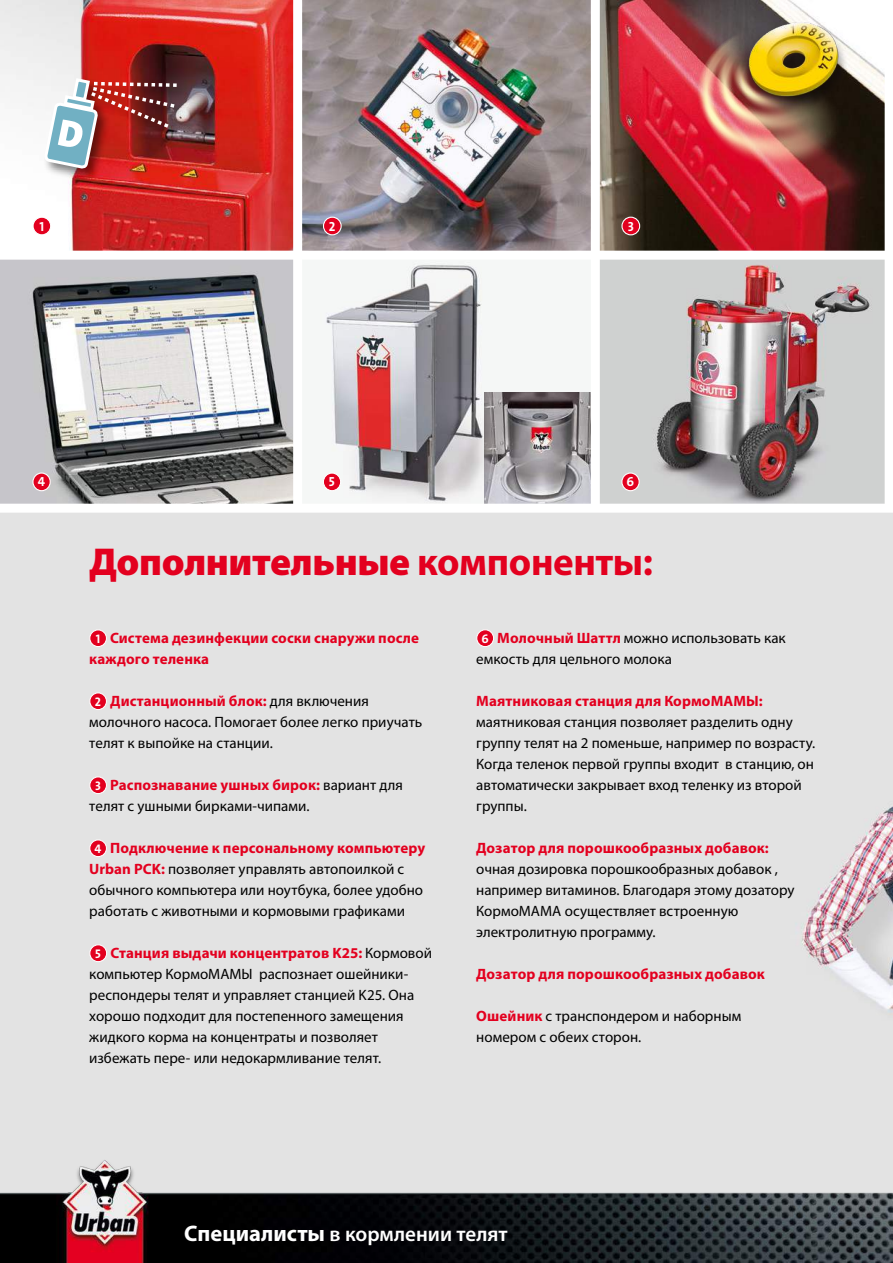
<style>
.page{position:relative;width:893px;height:1263px;background:#fff}
.page>*{position:absolute;margin:0;border:0;box-sizing:border-box;transform-origin:0 0}
.t1{font:900 39px "Myriad Pro";letter-spacing:-.01em;color:#e3001f}
.t2{font:600 21px "Myriad Pro";color:#fff}
.t3{font:15px/21px "Myriad Pro";color:#000}
.t4{font:700 15px/21px "Myriad Pro";letter-spacing:.01em;color:#e3001f}
.t5{font:13.2px "The Mix Bold Caps";color:#fff}
.s1{font-weight:700}
.s2{font-family:"The Mix Bold Caps";font-weight:400;font-size:12.45px;color:#fff}
.s3{font-family:"The Mix Bold Caps";font-size:12.45px;color:#fff}
.s4{font-weight:700;color:#e3001f}
.s5{font-family:"The Mix Bold Caps";font-size:12.6px;color:#fff}
.s6{font-weight:700;font-size:22.5px}
</style>
<div class="page">
<img style="left:0;top:0;width:893px;height:1148px">
<svg style="left:302px;top:260px;width:289px;height:244px;fill:#f3f3f3"></svg>
<img style="left:485px;top:392px;width:106px;height:112px">
<img style="left:648px;top:13px;width:200px;height:166px">
<svg style="left:0;top:260px;width:293px;height:244px"></svg>
<img style="left:0;top:0;width:293px;height:251px">
<div style="left:43px;top:77px;width:148px;height:105px;background:#000;opacity:.5"></div>
<img style="left:42px;top:76px;width:135px;height:109px">
<div style="left:90px;top:630px;width:16px;height:16px;background:#e3001f;border-radius:50%"></div>
<div style="left:89px;top:629px;width:18px;height:18px;border:1px solid #fff;border-radius:50%"></div>
<div style="left:90px;top:693px;width:16px;height:16px;background:#e3001f;border-radius:50%"></div>
<div style="left:89px;top:692px;width:18px;height:18px;border:1px solid #fff;border-radius:50%"></div>
<div style="left:90px;top:777px;width:16px;height:16px;background:#e3001f;border-radius:50%"></div>
<div style="left:89px;top:776px;width:18px;height:18px;border:1px solid #fff;border-radius:50%"></div>
<div style="left:90px;top:840px;width:16px;height:16px;background:#e3001f;border-radius:50%"></div>
<div style="left:89px;top:839px;width:18px;height:18px;border:1px solid #fff;border-radius:50%"></div>
<div style="left:90px;top:945px;width:17px;height:17px;background:#e3001f;border-radius:50%"></div>
<div style="left:89px;top:944px;width:18px;height:18px;border:1px solid #fff;border-radius:50%"></div>
<div style="left:477px;top:630px;width:17px;height:17px;background:#e3001f;border-radius:50%"></div>
<div style="left:476px;top:629px;width:18px;height:18px;border:1px solid #fff;border-radius:50%"></div>
<div style="left:0;top:504px;width:893px;height:9px;background:#fff"></div>
<div style="left:0;top:251px;width:893px;height:9px;background:#fff"></div>
<div style="left:293px;top:0;width:9px;height:508px;background:#fff"></div>
<div style="left:591px;top:0;width:9px;height:508px;background:#fff"></div>
<div style="left:885px;top:0;width:8px;height:505px;background:#fff"></div>
<div style="left:33px;top:217px;width:18px;height:18px;background:#e3001f;border-radius:50%"></div>
<div style="left:33px;top:217px;width:18px;height:18px;border:1px solid #fff;border-radius:50%"></div>
<div style="left:323px;top:217px;width:18px;height:18px;background:#e3001f;border-radius:50%"></div>
<div style="left:323px;top:217px;width:19px;height:18px;border:1px solid #fff;border-radius:50%"></div>
<div style="left:622px;top:217px;width:18px;height:18px;background:#e3001f;border-radius:50%"></div>
<div style="left:621px;top:217px;width:19px;height:18px;border:1px solid #fff;border-radius:50%"></div>
<div style="left:33px;top:473px;width:17px;height:18px;background:#e3001f;border-radius:50%"></div>
<div style="left:32px;top:472px;width:19px;height:19px;border:1px solid #fff;border-radius:50%"></div>
<div style="left:323px;top:473px;width:18px;height:18px;background:#e3001f;border-radius:50%"></div>
<div style="left:323px;top:472px;width:18px;height:19px;border:1px solid #fff;border-radius:50%"></div>
<div style="left:622px;top:473px;width:17px;height:18px;background:#e3001f;border-radius:50%"></div>
<div style="left:621px;top:472px;width:19px;height:19px;border:1px solid #fff;border-radius:50%"></div>
<img style="left:0;top:1148px;width:893px;height:115px">
<p class="t5" style="left:39px;top:215px;width:6px">1</p>
<p class="t5" style="left:329px;top:215px;width:8px">2</p>
<p class="t5" style="left:628px;top:215px;width:8px">3</p>
<p class="t5" style="left:38px;top:471px;width:9px">4</p>
<p class="t5" style="left:329px;top:471px;width:8px">5</p>
<p class="t5" style="left:627px;top:471px;width:9px">6</p>
<h1 class="t1" style="left:89px;top:540px;width:565px">Дополнительные <span class="s1">компоненты:</span></h1>
<p class="t4" style="left:89px;top:627px;width:331px;text-indent:6px"><span class="s2">1</span> Система дезинфекции соски снаружи после каждого теленка</p>
<p class="t3" style="left:89px;top:690px;width:335px;text-indent:6px"><span class="s3">2</span> <span class="s4">Дистанционный блок:</span> для включения молочного насоса. Помогает более легко приучать телят к выпойке на станции.</p>
<p class="t3" style="left:89px;top:774px;width:315px;text-indent:6px"><span class="s3">3</span> <span class="s4">Распознавание ушных бирок:</span> вариант для телят с ушными бирками-чипами.</p>
<p class="t3" style="left:89px;top:837px;width:337px;text-indent:5px"><span class="s3">4</span> <span class="s4">Подключение к персональному компьютеру Urban PCK:</span> позволяет управлять автопоилкой с обычного компьютера или ноутбука, более удобно работать с животными и кормовыми графиками</p>
<p class="t3" style="left:89px;top:942px;width:344px;text-indent:6px"><span class="s5">5</span> <span class="s4">Станция выдачи концентратов K25:</span> Кормовой компьютер КормоМАМЫ распознает ошейники&shy;респондеры телят и управляет станцией K25. Она хорошо подходит для постепенного замещения жидкого корма на концентраты и позволяет избежать пере- или недокармливание телят.</p>
<p class="t3" style="left:476px;top:627px;width:311px;text-indent:5px"><span class="s5">6</span> <span class="s4">Молочный Шаттл</span> можно использовать как емкость для цельного молока</p>
<p class="t4" style="left:476px;top:690px;width:288px">Маятниковая станция для КормоМАМЫ:</p>
<p class="t3" style="left:476px;top:711px;width:340px">маятниковая станция позволяет разделить одну группу телят на 2 поменьше, например по возрасту.<br>Когда теленок первой группы входит в станцию, он автоматически закрывает вход теленку из второй группы.</p>
<p class="t4" style="left:476px;top:837px;width:294px">Дозатор для порошкообразных добавок:</p>
<p class="t3" style="left:476px;top:858px;width:320px">очная дозировка порошкообразных добавок , например витаминов. Благодаря этому дозатору КормоМАМА осуществляет встроенную электролитную программу.</p>
<p class="t4" style="left:476px;top:963px;width:290px">Дозатор для порошкообразных добавок</p>
<p class="t3" style="left:476px;top:1005px;width:267px"><span class="s4">Ошейник</span> с транспондером и наборным номером с обеих сторон.</p>
<h2 class="t2" style="left:184px;top:1220px;width:325px"><span class="s6">Специалисты</span> в кормлении телят</h2>
</div>
